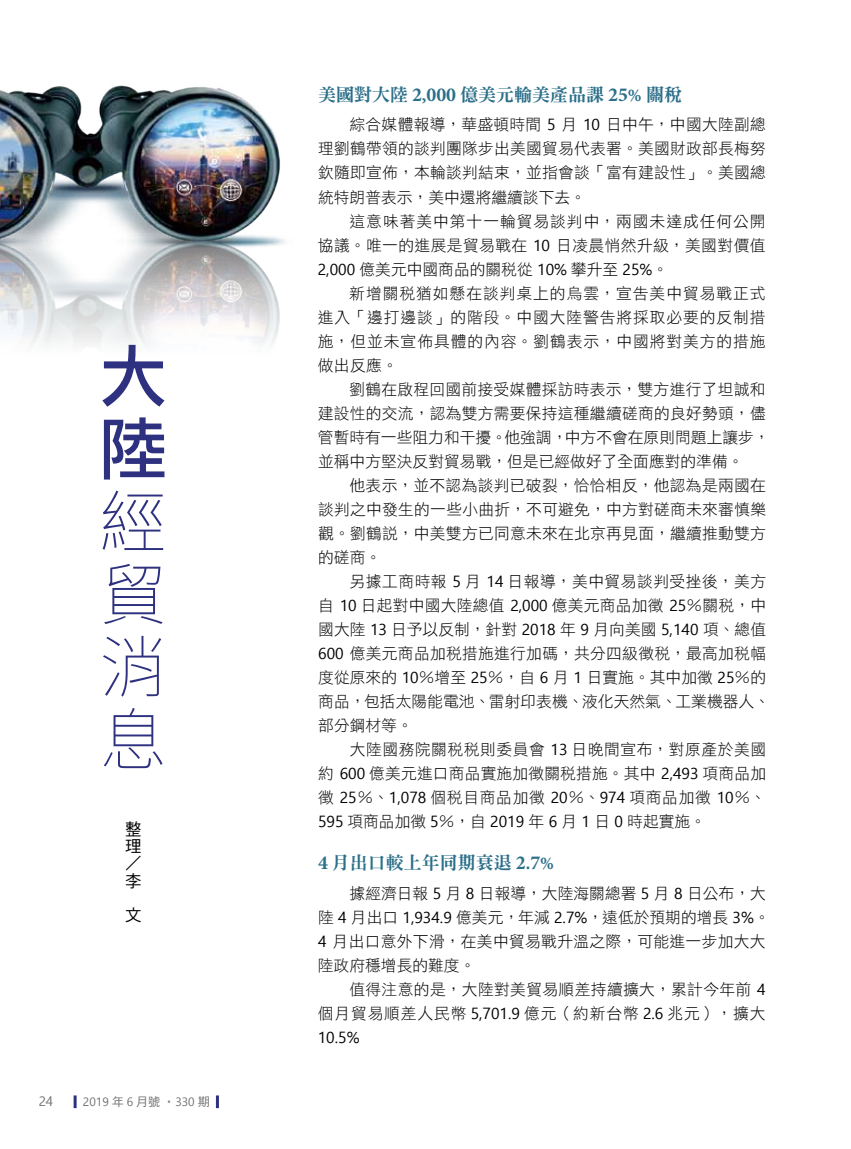
<style>
.page{position:relative;width:851px;height:1149px;background:#fff}
.page>*{position:absolute;margin:0;border:0;box-sizing:border-box;transform-origin:0 0}
.t1{font:100 67.5px/72.6px "Noto Sans CJ Ktc";color:#2e3180;text-align:justify}
.t2{font:67.5px/72.6px "DF Li Hei Md WIN BF";color:#2e3180}
.t3{font:18px "DF Ming Std W9";color:#2b6f89}
.t4{font:16.5px/17.2px "DF Hei Std W5";color:#000;text-align:justify}
.t5{font:15.75px/24px "DF Hei Std W3";letter-spacing:.015em;color:#000;text-align:justify}
.t6{font:15.75px "Ebrima";color:#000}
.t7{font:13.5px "Ebrima";color:#727171}
.t8{font:12px "Nirmala UI";color:#727171}
.s1{font-family:"DF Hei Std W5"}
.s2{font-family:"Minion Pro";font-weight:700;font-size:19.8px}
.s3{font-family:"Minion Pro";font-weight:700}
.s4{font-family:"Ebrima"}
</style>
<div class="page">
<img style="left:0;top:85px;width:280px;height:83px">
<img style="left:0;top:168px;width:285px;height:176px">
<svg style="left:74px;top:1095px;width:3px;height:12px"></svg>
<svg style="left:216px;top:1095px;width:3px;height:12px"></svg>
<h1 class="t2" style="left:100px;top:339px;width:66px">大陸</h1>
<h1 class="t1" style="left:100px;top:487px;width:65px">經貿消息</h1>
<p class="t4" style="left:125px;top:819px;width:17px">整理／李</p>
<p class="t4" style="left:125px;top:906px;width:17px">文</p>
<p class="t7" style="left:39px;top:1091px;width:16px">24</p>
<p class="t8" style="left:83px;top:1091px;width:128px">2019 <span class="s1">年</span> 6 <span class="s1">月號 ‧</span>330 <span class="s1">期</span></p>
<p class="t3" style="left:318px;top:84px;width:365px">美國對大陸 <span class="s2">2</span><span class="s3">,</span><span class="s2">000</span> 億美元輸美產品課 <span class="s2">25</span><span class="s3">%</span> 關稅</p>
<p class="t5" style="left:318px;top:112px;width:449px;text-indent:32px">綜合媒體報導，華盛頓時間 <span class="s4">5</span> 月 <span class="s4">10</span> 日中午，中國大陸副總理劉鶴帶領的談判團隊步出美國貿易代表署。美國財政部長梅努欽隨即宣佈，本輪談判結束，並指會談「富有建設性」。美國總統特朗普表示，美中還將繼續談下去。</p>
<p class="t5" style="left:318px;top:208px;width:449px;text-indent:32px">這意味著美中第十一輪貿易談判中，兩國未達成任何公開協議。唯一的進展是貿易戰在 <span class="s4">10</span> 日凌晨悄然升級，美國對價值<span class="s4">2,000</span> 億美元中國商品的關稅從 <span class="s4">10%</span> 攀升至 <span class="s4">25%</span>。</p>
<p class="t5" style="left:318px;top:280px;width:449px;text-indent:31px">新增關稅猶如懸在談判桌上的烏雲，宣告美中貿易戰正式進入「邊打邊談」的階段。中國大陸警告將採取必要的反制措施，但並未宣佈具體的內容。劉鶴表示，中國將對美方的措施做出反應。</p>
<p class="t5" style="left:318px;top:376px;width:453px;text-align:left;text-indent:32px">劉鶴在啟程回國前接受媒體採訪時表示，雙方進行了坦誠和建設性的交流，認為雙方需要保持這種繼續磋商的良好勢頭，儘管暫時有一些阻力和干擾。他強調，中方不會在原則問題上讓步，並稱中方堅決反對貿易戰，但是已經做好了全面應對的準備。</p>
<p class="t5" style="left:318px;top:472px;width:449px;text-indent:31px">他表示，並不認為談判已破裂，恰恰相反，他認為是兩國在談判之中發生的一些小曲折，不可避免，中方對磋商未來審慎樂觀。劉鶴說，中美雙方已同意未來在北京再見面，繼續推動雙方的磋商。</p>
<p class="t5" style="left:318px;top:568px;width:453px;text-align:left;text-indent:31px">另據工商時報 <span class="s4">5</span> 月 <span class="s4">14</span> 日報導，美中貿易談判受挫後，美方自 <span class="s4">10</span> 日起對中國大陸總值 <span class="s4">2,000</span> 億美元商品加徵 <span class="s4">25</span>％關稅，中國大陸 <span class="s4">13</span> 日予以反制，針對 <span class="s4">2018</span> 年 <span class="s4">9</span> 月向美國 <span class="s4">5,140</span> 項、總值<br><span class="s4">600</span> 億美元商品加稅措施進行加碼，共分四級徵稅，最高加稅幅度從原來的 <span class="s4">10</span>％增至 <span class="s4">25</span>％，自 <span class="s4">6</span> 月 <span class="s4">1</span> 日實施。其中加徵 <span class="s4">25</span>％的商品，包括太陽能電池、雷射印表機、液化天然氣、工業機器人、部分鋼材等。</p>
<p class="t5" style="left:318px;top:736px;width:449px;text-indent:32px">大陸國務院關稅稅則委員會 <span class="s4">13</span> 日晚間宣布，對原產於美國約 <span class="s4">600</span> 億美元進口商品實施加徵關稅措施。其中 <span class="s4">2,493</span> 項商品加徵 <span class="s4">25</span>％、<span class="s4">1,078</span> 個稅目商品加徵 <span class="s4">20</span>％、<span class="s4">974</span> 項商品加徵 <span class="s4">10</span>％、<span class="s4">595</span> 項商品加徵 <span class="s4">5</span>％，自 <span class="s4">2019</span> 年 <span class="s4">6</span> 月 <span class="s4">1</span> 日 <span class="s4">0</span> 時起實施。</p>
<p class="t3" style="left:318px;top:852px;width:237px"><span class="s2">4</span> 月出口較上年同期衰退 <span class="s2">2</span><span class="s3">.</span><span class="s2">7</span><span class="s3">%</span></p>
<p class="t5" style="left:318px;top:880px;width:453px;text-align:left;text-indent:32px">據經濟日報 <span class="s4">5</span> 月 <span class="s4">8</span> 日報導，大陸海關總署 <span class="s4">5</span> 月 <span class="s4">8</span> 日公布，大陸 <span class="s4">4</span> 月出口 <span class="s4">1,934.9</span> 億美元，年減 <span class="s4">2.7%</span>，遠低於預期的增長 <span class="s4">3%</span>。<br><span class="s4">4</span> 月出口意外下滑，在美中貿易戰升溫之際，可能進一步加大大陸政府穩增長的難度。</p>
<p class="t5" style="left:318px;top:976px;width:449px;text-align:right">值得注意的是，大陸對美貿易順差持續擴大，累計今年前 <span class="s4">4<br></span>個月貿易順差人民幣 <span class="s4">5,701.9</span> 億元（約新台幣 <span class="s4">2.6</span> 兆元），擴大</p>
<p class="t6" style="left:318px;top:1026px;width:43px">10.5%</p>
</div>
